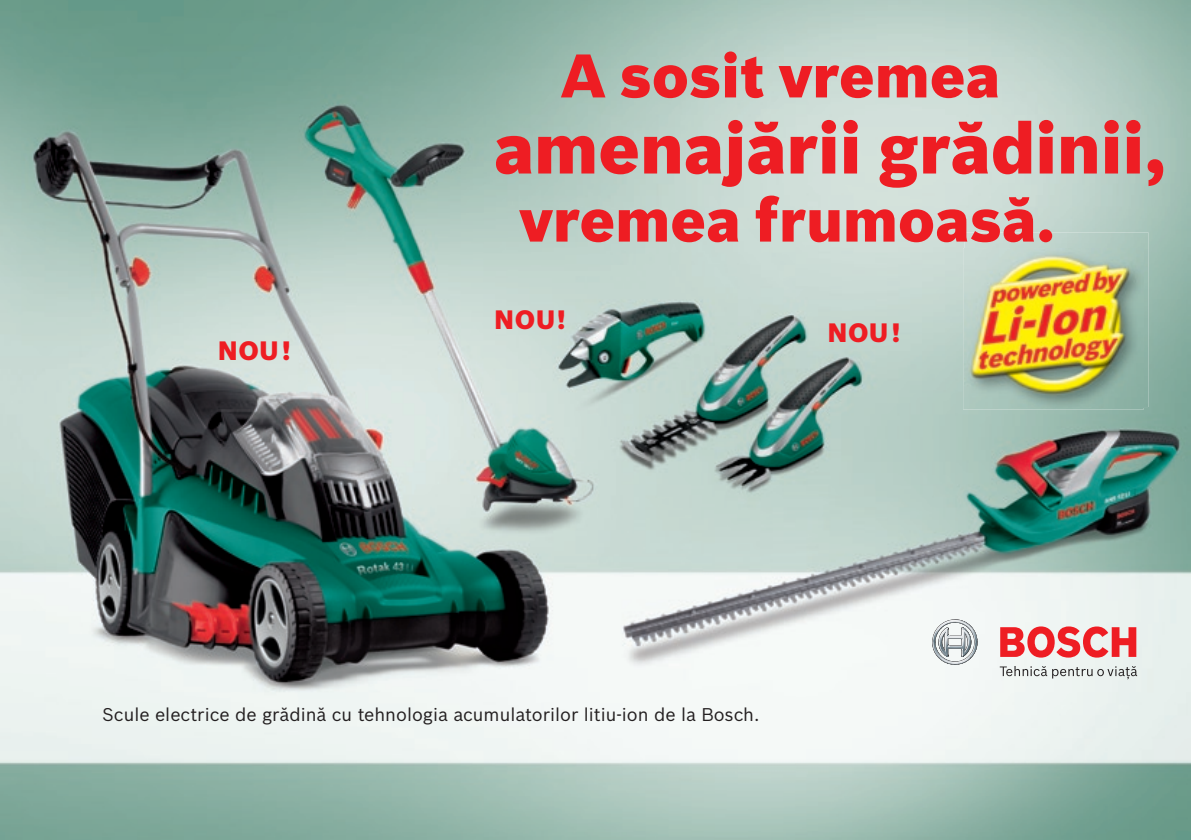
<style>
.page{position:relative;width:1191px;height:840px;background:#fff}
.page>*{position:absolute;margin:0;border:0;box-sizing:border-box;transform-origin:0 0}
.t1{font:900 70px "Bosch Sans";color:#ee1d23}
.t2{font:900 60px "Bosch Sans";color:#ee1d23}
.t3{font:900 26px "Bosch Sans";letter-spacing:.02em;color:#ee1d23}
.t4{font:18px "Bosch Sans";color:#231f20}
</style>
<div class="page">
<img style="left:0;top:0;width:1191px;height:839px">
<img style="left:964px;top:232px;width:184px;height:175px">
<img style="left:964px;top:248px;width:179px;height:159px">
<svg style="left:932px;top:619px;width:45px;height:45px"></svg>
<svg style="left:999px;top:665px;width:138px;height:14px"></svg>
<svg style="left:1000px;top:626px;width:136px;height:31px"></svg>
<h3 class="t3" style="left:218px;top:334px;width:75px">NOU !</h3>
<h2 class="t2" style="left:560px;top:38px;width:441px">A sosit vremea</h2>
<h1 class="t1" style="left:494px;top:105px;width:674px">amenajării grădinii,</h1>
<h2 class="t2" style="left:519px;top:182px;width:537px">vremea frumoasă.</h2>
<h3 class="t3" style="left:494px;top:303px;width:73px">NOU!</h3>
<h3 class="t3" style="left:827px;top:316px;width:75px">NOU !</h3>
<p class="t4" style="left:102px;top:703px;width:659px">Scule electrice de grădină cu tehnologia acumulatorilor litiu-ion de la Bosch.</p>
</div>
